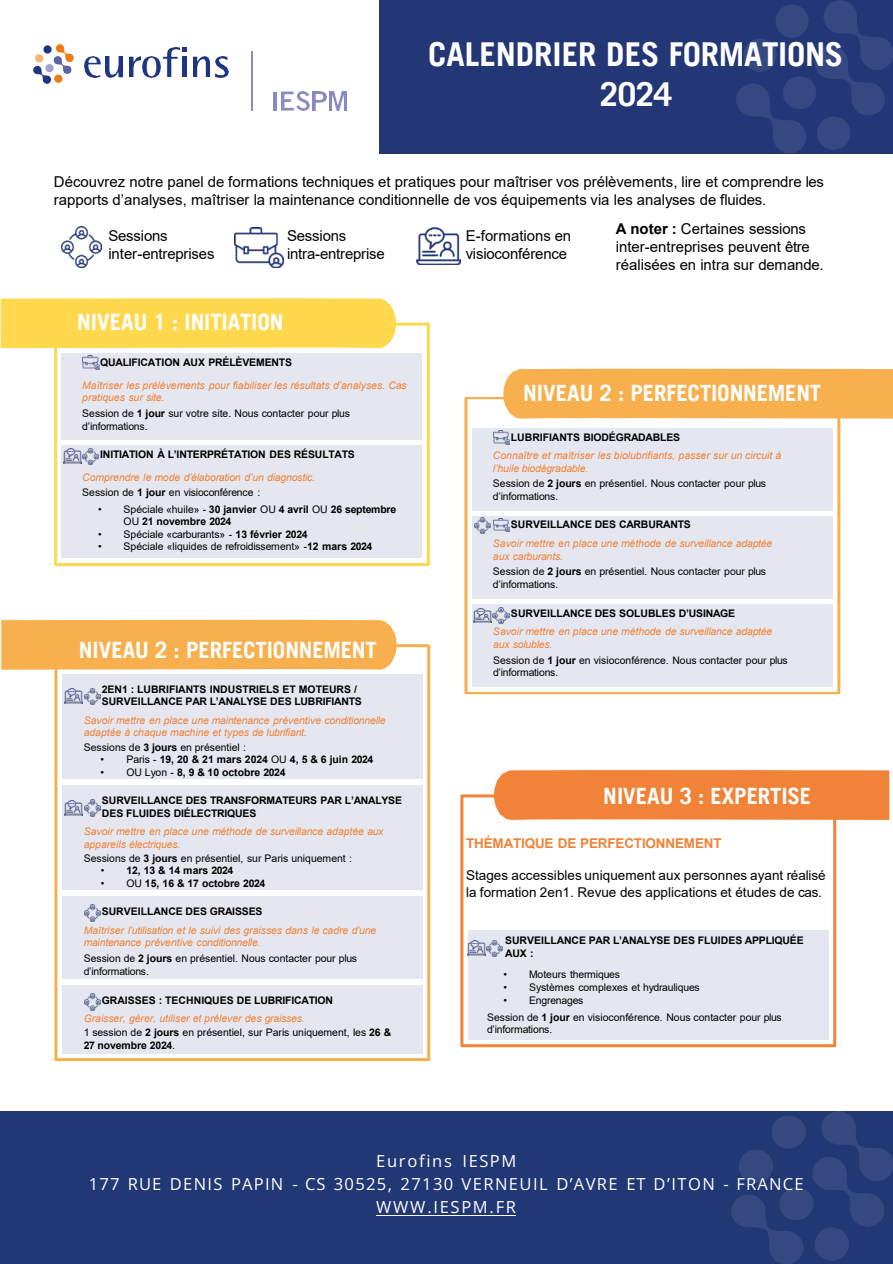
<style>
.page{position:relative;width:893px;height:1264px;background:#fff}
.page>*{position:absolute;margin:0;border:0;box-sizing:border-box;transform-origin:0 0}
.t1{font:700 33px/39.6px "Trade Gothic LT";letter-spacing:-.01em;color:#fff;text-align:center}
.t2{font:700 22.5px "Trade Gothic LT";letter-spacing:-.005em;color:#fff}
.t3{font:16.5px/22.8px "Open Sans";letter-spacing:.085em;color:#fff;text-align:center}
.t4{font:15px/18px "Arial";color:#000}
.t5{font:13.5px/16.2px "Arial";letter-spacing:.005em;color:#000}
.t6{font:700 13.5px "Arial";letter-spacing:-.015em;color:#f08338}
.t7{font:italic 10.5px/12.6px "Arial";letter-spacing:-.005em;color:#f08338}
.t8{font:10.5px/12.6px "Arial";letter-spacing:-.005em;color:#000}
.t9{font:700 10.5px/12.6px "Arial";letter-spacing:-.01em;color:#000}
.s1{font-weight:700}
.s2{font-style:normal;color:#000}
.s3{font-weight:700;font-style:normal;color:#000}
.s4{font-weight:400}
.s5{font-style:inherit}
</style>
<div class="page">
<img style="left:34px;top:44px;width:39px;height:39px">
<img style="left:84px;top:56px;width:16px;height:21px">
<img style="left:106px;top:57px;width:16px;height:20px">
<img style="left:129px;top:56px;width:11px;height:21px">
<img style="left:143px;top:56px;width:17px;height:21px">
<img style="left:164px;top:47px;width:15px;height:30px">
<hr style="left:182px;top:57px;width:4px;height:20px;background:#1e3582">
<svg style="left:182px;top:48px;width:4px;height:4px"></svg>
<img style="left:215px;top:56px;width:13px;height:21px">
<img style="left:193px;top:56px;width:17px;height:21px">
<hr style="left:273px;top:92px;width:4px;height:19px;background:#898bbe">
<img style="left:282px;top:91px;width:28px;height:20px">
<img style="left:313px;top:92px;width:13px;height:19px">
<img style="left:329px;top:92px;width:17px;height:19px">
<hr style="left:251px;top:52px;width:2px;height:59px;background:#898bbe">
<div style="left:379px;top:0;width:513px;height:153px;background:#233776"></div>
<img style="left:736px;top:1px;width:156px;height:151px">
<div style="left:0;top:1111px;width:892px;height:152px;background:#223875"></div>
<img style="left:731px;top:1111px;width:161px;height:152px">
<div style="left:54px;top:322px;width:376px;height:244px;border:3px solid #ffd84e"></div>
<div style="left:1px;top:298px;width:395px;height:50px;background:#ffd84e"></div>
<div style="left:61px;top:353px;width:361px;height:86px;background:#e5e7f0"></div>
<div style="left:61px;top:445px;width:361px;height:113px;background:#e5e7f0"></div>
<div style="left:54px;top:644px;width:376px;height:416px;border:3px solid #f8b04f"></div>
<div style="left:1px;top:619px;width:395px;height:50px;background:#f8b04f"></div>
<div style="left:62px;top:985px;width:360px;height:68px;background:#e5e7f0"></div>
<div style="left:62px;top:896px;width:360px;height:82px;background:#e5e7f0"></div>
<div style="left:62px;top:785px;width:360px;height:104px;background:#e5e7f0"></div>
<div style="left:62px;top:674px;width:360px;height:104px;background:#e5e7f0"></div>
<div style="left:464px;top:397px;width:376px;height:297px;border:3px solid #f8b04f"></div>
<div style="left:503px;top:369px;width:389px;height:49px;background:#f8b04f"></div>
<div style="left:472px;top:604px;width:360px;height:82px;background:#e5e7f0"></div>
<div style="left:472px;top:516px;width:360px;height:82px;background:#e5e7f0"></div>
<div style="left:472px;top:428px;width:360px;height:82px;background:#e5e7f0"></div>
<div style="left:460px;top:794px;width:376px;height:252px;border:3px solid #f08338"></div>
<div style="left:494px;top:770px;width:395px;height:49px;background:#f08338"></div>
<div style="left:467px;top:929px;width:361px;height:110px;background:#e5e7f0"></div>
<img style="left:61px;top:227px;width:40px;height:40px">
<img style="left:83px;top:448px;width:16px;height:16px">
<img style="left:83px;top:356px;width:16px;height:13px">
<img style="left:63px;top:449px;width:18px;height:14px">
<img style="left:493px;top:607px;width:16px;height:16px">
<img style="left:474px;top:517px;width:17px;height:16px">
<img style="left:493px;top:430px;width:17px;height:14px">
<img style="left:493px;top:518px;width:17px;height:13px">
<img style="left:473px;top:608px;width:18px;height:14px">
<img style="left:65px;top:688px;width:35px;height:16px">
<img style="left:65px;top:799px;width:35px;height:17px">
<img style="left:84px;top:904px;width:16px;height:17px">
<img style="left:84px;top:993px;width:16px;height:16px">
<img style="left:467px;top:939px;width:36px;height:17px">
<img style="left:234px;top:227px;width:49px;height:40px">
<img style="left:416px;top:228px;width:45px;height:37px">
<hr style="left:376px;top:1214px;width:139px;height:1px;background:#fff">
<h1 class="t1" style="left:428px;top:35px;width:416px">CALENDRIER DES FORMATIONS<br>2024</h1>
<h3 class="t4" style="left:54px;top:174px;width:771px">Découvrez notre panel de formations techniques et pratiques pour maîtriser vos prélèvements, lire et comprendre les rapports d’analyses, maîtriser la maintenance conditionnelle de vos équipements via les analyses de fluides.</h3>
<h3 class="t4" style="left:108px;top:228px;width:108px">Sessions inter-entreprises</h3>
<h3 class="t4" style="left:287px;top:228px;width:99px">Sessions intra-entreprise</h3>
<h3 class="t4" style="left:465px;top:228px;width:107px">E-formations en visioconférence</h3>
<h3 class="t4" style="left:616px;top:221px;width:209px"><span class="s1">A noter :</span> Certaines sessions inter-entreprises peuvent être réalisées en intra sur demande.</h3>
<h2 class="t2" style="left:77px;top:309px;width:208px">NIVEAU 1 : INITIATION</h2>
<p class="t9" style="left:100px;top:356px;width:193px">QUALIFICATION AUX PRÉLÈVEMENTS</p>
<p class="t7" style="left:82px;top:380px;width:325px">Maîtriser les prélèvements pour fiabiliser les résultats d’analyses. Cas pratiques sur site.</p>
<p class="t8" style="left:82px;top:408px;width:269px">Session de <span class="s1">1 jour</span> sur votre site. Nous contacter pour plus d’informations.</p>
<p class="t9" style="left:100px;top:448px;width:256px">INITIATION À L’INTERPRÉTATION DES RÉSULTATS</p>
<p class="t7" style="left:82px;top:470px;width:234px;line-height:15.6px">Comprendre le mode d’élaboration d’un diagnostic.<br><span class="s2">Session de</span> <span class="s3">1 jour</span> <span class="s2">en visioconférence :</span></p>
<p class="t9" style="left:124px;top:503px;width:274px;text-indent:-26px"><span class="s4">• Spéciale «huile» -</span> 30 janvier <span class="s4">OU</span> 4 avril <span class="s4">OU</span> 26 septembre<br><span class="s4">OU</span> 21 novembre 2024</p>
<p class="t8" style="left:98px;top:528px;width:211px">• Spéciale «carburants» - <span class="s1">13 février 2024</span></p>
<p class="t8" style="left:98px;top:541px;width:276px">• Spéciale «liquides de refroidissement» -<span class="s1">12 mars 2024</span></p>
<h2 class="t2" style="left:79px;top:637px;width:299px">NIVEAU 2 : PERFECTIONNEMENT</h2>
<p class="t9" style="left:102px;top:683px;width:262px">2EN1 : LUBRIFIANTS INDUSTRIELS ET MOTEURS /<br>SURVEILLANCE PAR L’ANALYSE DES LUBRIFIANTS</p>
<p class="t7" style="left:84px;top:714px;width:303px">Savoir mettre en place une maintenance préventive conditionnelle adaptée à chaque machine et types de lubrifiant.</p>
<p class="t8" style="left:84px;top:741px;width:164px">Sessions de <span class="s1">3 jours</span> en présentiel :</p>
<p class="t9" style="left:101px;top:754px;width:274px"><span class="s4">• Paris -</span> 19, 20 &amp; 21 mars 2024 <span class="s4">OU</span> 4, 5 &amp; 6 juin 2024</p>
<p class="t9" style="left:101px;top:766px;width:186px"><span class="s4">• OU Lyon -</span> 8, 9 &amp; 10 octobre 2024</p>
<p class="t9" style="left:102px;top:794px;width:302px">SURVEILLANCE DES TRANSFORMATEURS PAR L’ANALYSE<br>DES FLUIDES DIÉLECTRIQUES</p>
<p class="t7" style="left:84px;top:825px;width:301px">Savoir mettre en place une méthode de surveillance adaptée aux appareils électriques.</p>
<p class="t8" style="left:84px;top:852px;width:270px">Sessions de <span class="s1">3 jours</span> en présentiel, sur Paris uniquement :</p>
<p class="t9" style="left:101px;top:865px;width:134px"><span class="s4">•</span> 12, 13 &amp; 14 mars 2024</p>
<p class="t9" style="left:101px;top:877px;width:166px"><span class="s4">• OU</span> 15, 16 &amp; 17 octobre 2024</p>
<p class="t9" style="left:102px;top:905px;width:162px">SURVEILLANCE DES GRAISSES</p>
<p class="t7" style="left:84px;top:924px;width:294px">Maîtriser l’utilisation et le suivi des graisses dans le cadre d’une maintenance préventive conditionnelle.</p>
<p class="t8" style="left:84px;top:952px;width:275px">Session de <span class="s1">2 jours</span> en présentiel. Nous contacter pour plus d’informations.</p>
<p class="t9" style="left:102px;top:994px;width:233px">GRAISSES : TECHNIQUES DE LUBRIFICATION</p>
<p class="t7" style="left:84px;top:1012px;width:309px;line-height:13.4px">Graisser, gérer, utiliser et prélever des graisses.<br><span class="s2">1</span> <span class="s2">session de</span> <span class="s3">2</span> <span class="s3">jours</span> <span class="s2">en présentiel, sur Paris uniquement, les</span> <span class="s3">26 &amp;<br>27 novembre 2024</span><span class="s2">.</span></p>
<h2 class="t2" style="left:523px;top:380px;width:299px">NIVEAU 2 : PERFECTIONNEMENT</h2>
<p class="t9" style="left:511px;top:431px;width:171px">LUBRIFIANTS BIODÉGRADABLES</p>
<p class="t7" style="left:493px;top:450px;width:290px">Connaître et maîtriser les biolubrifiants, passer sur un circuit à l’huile biodégradable.</p>
<p class="t8" style="left:493px;top:478px;width:275px">Session de <span class="s1">2 jours</span> en présentiel. Nous contacter pour plus d’informations.</p>
<p class="t9" style="left:511px;top:519px;width:181px">SURVEILLANCE DES CARBURANTS</p>
<p class="t7" style="left:493px;top:537px;width:281px">Savoir mettre en place une méthode de surveillance adaptée aux carburants.</p>
<p class="t8" style="left:493px;top:566px;width:275px">Session de <span class="s1">2 jours</span> en présentiel. Nous contacter pour plus d’informations.</p>
<p class="t9" style="left:511px;top:607px;width:226px">SURVEILLANCE DES SOLUBLES D’USINAGE</p>
<p class="t7" style="left:493px;top:626px;width:281px">Savoir mettre en place une méthode de surveillance adaptée aux solubles.</p>
<p class="t8" style="left:493px;top:654px;width:296px">Session de <span class="s1">1 jour</span> en visioconférence. Nous contacter pour plus d’informations.</p>
<h2 class="t2" style="left:603px;top:783px;width:209px">NIVEAU 3 : EXPERTISE</h2>
<p class="t6" style="left:466px;top:837px;width:257px">THÉMATIQUE DE PERFECTIONNEMENT</p>
<p class="t5" style="left:466px;top:868px;width:361px">Stages accessibles uniquement aux personnes ayant réalisé la formation 2en1. Revue des applications et études de cas.</p>
<p class="t9" style="left:505px;top:934px;width:300px">SURVEILLANCE PAR L’ANALYSE DES FLUIDES APPLIQUÉE<br>AUX :</p>
<p class="t8" style="left:503px;top:969px;width:118px">• Moteurs thermiques</p>
<p class="t8" style="left:503px;top:981px;width:198px">• Systèmes complexes et hydrauliques</p>
<p class="t8" style="left:487px;top:992px;width:296px;line-height:17.1px;text-indent:17px">• Engrenages<br>Session de <span class="s1">1 jour</span> en visioconférence. Nous contacter pour plus</p>
<p class="t8" style="left:487px;top:1024px;width:67px">d’informations.</p>
<h3 class="t3" style="left:89px;top:1150px;width:716px">Eurofins IESPM<br>1<span class="s5">7</span>7 RUE DENIS PAPIN - CS 30525, 27130 VERNEUIL D’AVRE ET D’ITON - FRANCE<br>WWW.IESPM.FR</h3>
</div>
